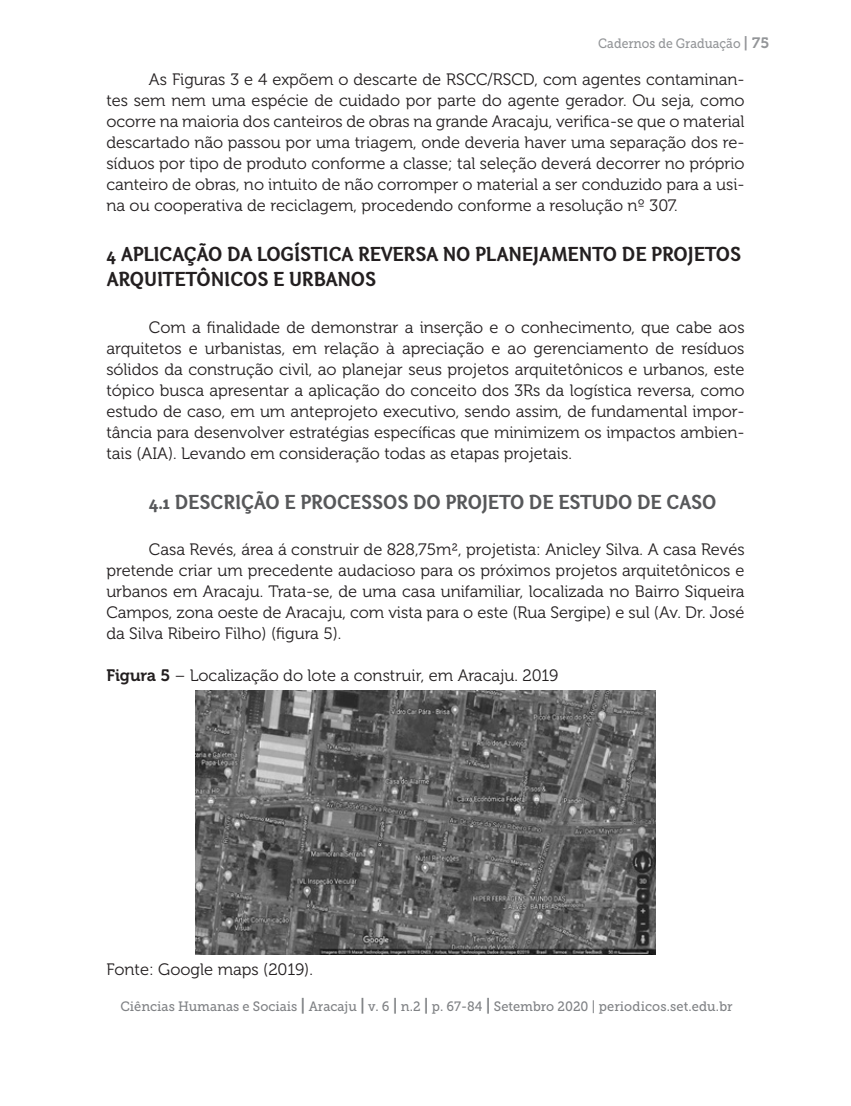
<style>
.page{position:relative;width:851px;height:1106px;background:#fff}
.page>*{position:absolute;margin:0;border:0;box-sizing:border-box;transform-origin:0 0}
.Título_1{font:21px/25.2px "Otari Bold Limited";color:#231f20}
.Título_2{font:21px "Otari Bold Limited";color:#57585a}
.Texto{font:16.5px/21px "Museo 300";color:#231f20;text-align:justify}
.t1{font:13.5px "Museo Slab 500";color:#808285;scale:.95 1}
.t2{font:13.5px "Museo Slab 500";color:#939598;scale:.9 1}
.s1{font-family:"Museo 700";font-size:15px}
.s2{font-family:"Museo 700"}
.s3{font-family:"Museo 700";font-size:16.5px}
</style>
<div class="page">
<img style="left:196px;top:691px;width:459px;height:263px">
<p class="t2" style="left:598px;top:36px;width:191px">Cadernos de Graduação <span class="s1">| 75</span></p>
<p class="Texto" style="left:106px;top:69px;width:639px;text-indent:43px">As Figuras 3 e 4 expõem o descarte de RSCC/RSCD, com agentes contaminan&shy;tes sem nem uma espécie de cuidado por parte do agente gerador. Ou seja, como ocorre na maioria dos canteiros de obras na grande Aracaju, verifica-se que o material descartado não passou por uma triagem, onde deveria haver uma separação dos re&shy;síduos por tipo de produto conforme a classe; tal seleção deverá decorrer no próprio canteiro de obras, no intuito de não corromper o material a ser conduzido para a usi&shy;na ou cooperativa de reciclagem, procedendo conforme a resolução nº 307.</p>
<p class="Título_1" style="left:106px;top:241px;width:636px">4 APLICAÇÃO DA LOGÍSTICA REVERSA NO PLANEJAMENTO DE PROJETOS<br>ARQUITETÔNICOS E URBANOS</p>
<p class="Texto" style="left:106px;top:317px;width:639px;text-indent:43px">Com a finalidade de demonstrar a inserção e o conhecimento, que cabe aos arquitetos e urbanistas, em relação à apreciação e ao gerenciamento de resíduos sólidos da construção civil, ao planejar seus projetos arquitetônicos e urbanos, este tópico busca apresentar a aplicação do conceito dos 3Rs da logística reversa, como estudo de caso, em um anteprojeto executivo, sendo assim, de fundamental impor&shy;tância para desenvolver estratégias específicas que minimizem os impactos ambien&shy;tais (AIA). Levando em consideração todas as etapas projetais.</p>
<p class="Título_2" style="left:149px;top:489px;width:569px">4.1 DESCRIÇÃO E PROCESSOS DO PROJETO DE ESTUDO DE CASO</p>
<p class="Texto" style="left:106px;top:539px;width:639px;text-indent:43px">Casa Revés, área á construir de 828,75m², projetista: Anicley Silva. A casa Revés pretende criar um precedente audacioso para os próximos projetos arquitetônicos e urbanos em Aracaju. Trata-se, de uma casa unifamiliar, localizada no Bairro Siqueira Campos, zona oeste de Aracaju, com vista para o este (Rua Sergipe) e sul (Av. Dr. José da Silva Ribeiro Filho) (figura 5).</p>
<p class="Texto" style="left:106px;top:665px;width:453px"><span class="s2">Figura 5</span> – Localização do lote a construir, em Aracaju. 2019</p>
<p class="Texto" style="left:106px;top:959px;width:208px">Fonte: Google maps (2019).</p>
<p class="t1" style="left:120px;top:999px;width:646px">Ciências Humanas e Sociais <span class="s3">|</span> Aracaju <span class="s3">|</span> v. 6 <span class="s3">|</span> n.2 <span class="s3">|</span> p. 67-84 <span class="s3">|</span> Setembro 2020 | periodicos.set.edu.br</p>
</div>
